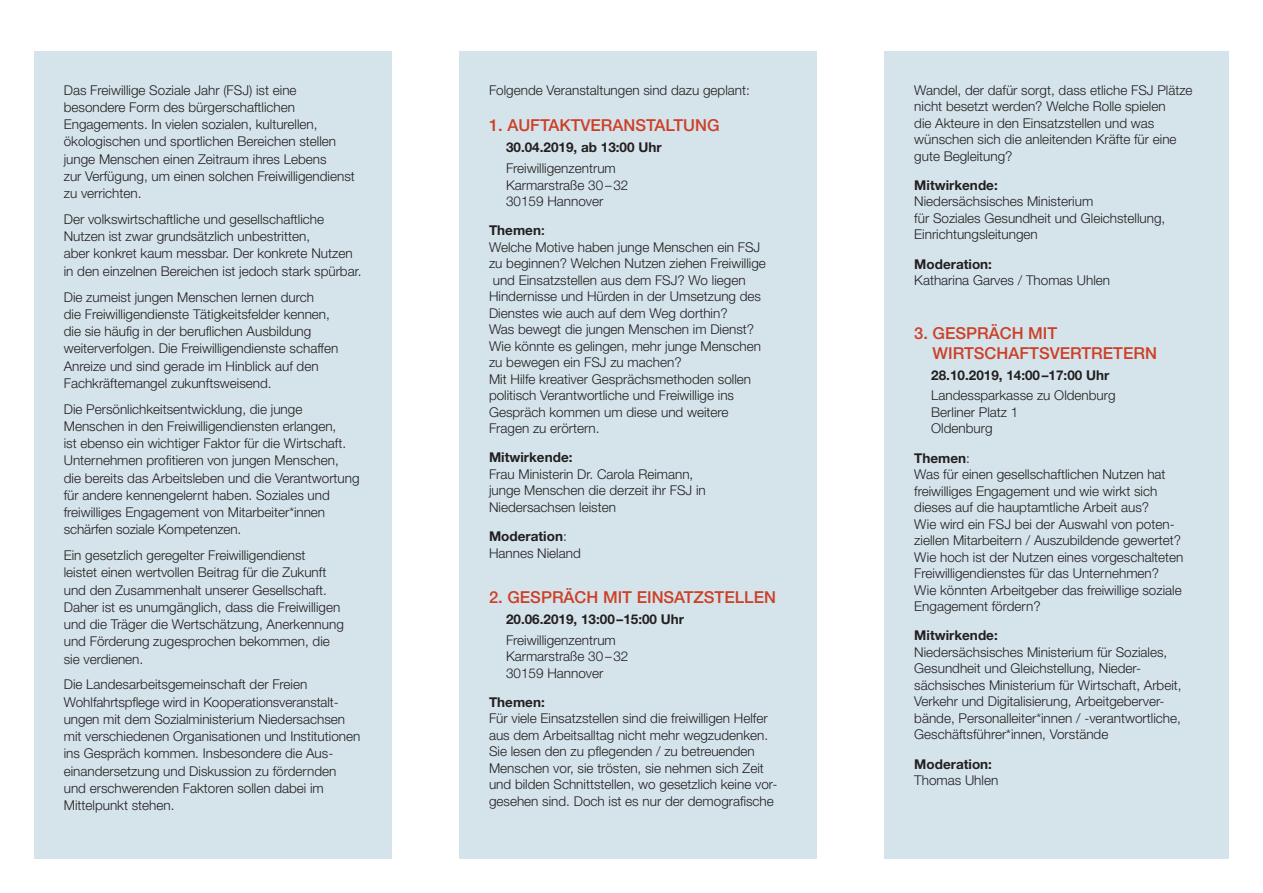
<style>
.page{position:relative;width:1263px;height:893px;background:#fff}
.page>*{position:absolute;margin:0;border:0;box-sizing:border-box;transform-origin:0 0}
.t1{font:500 16.5px/19.8px "Helvetica Neue LT Std";color:#cd3f27}
.t2{font:300 13.5px/16.5px "Helvetica Neue LT Std";color:#231f20}
.t3{font:700 13.5px "Helvetica Neue LT Std";color:#231f20}
.s1{font-weight:700}
.s2{font-weight:500}
</style>
<div class="page">
<div style="left:884px;top:51px;width:345px;height:808px;background:#d5e4eb"></div>
<div style="left:34px;top:51px;width:357px;height:808px;background:#d5e4eb"></div>
<div style="left:459px;top:51px;width:357px;height:808px;background:#d5e4eb"></div>
<p class="t2" style="left:64px;top:81px;width:293px;line-height:17.2px">Das Freiwillige Soziale Jahr (FSJ) ist eine besondere Form des bürgerschaftlichen Engagements. In vielen sozialen, kulturellen, ökologischen und sportlichen Bereichen stellen junge Menschen einen Zeitraum ihres Lebens<br>zur Verfügung, um einen solchen Freiwilligendienst zu verrichten.</p>
<p class="t2" style="left:64px;top:210px;width:299px;line-height:17.2px">Der volkswirtschaftliche und gesellschaftliche Nutzen ist zwar grundsätzlich unbestritten,<br>aber konkret kaum messbar. Der konkrete Nutzen in den einzelnen Bereichen ist jedoch stark spürbar.</p>
<p class="t2" style="left:64px;top:288px;width:276px;line-height:17.2px">Die zumeist jungen Menschen lernen durch<br>die Freiwilligendienste Tätigkeitsfelder kennen, die sie häufig in der beruflichen Ausbildung weiterverfolgen. Die Freiwilligendienste schaffen Anreize und sind gerade im Hinblick auf den Fachkräftemangel zukunftsweisend.</p>
<p class="t2" style="left:64px;top:400px;width:297px;line-height:17.2px">Die Persönlichkeitsentwicklung, die junge Menschen in den Freiwilligendiensten erlangen,<br>ist ebenso ein wichtiger Faktor für die Wirtschaft.<br>Unternehmen profitieren von jungen Menschen,<br>die bereits das Arbeitsleben und die Verantwortung für andere kennengelernt haben. Soziales und freiwilliges Engagement von Mitarbeiter*innen schärfen soziale Kompetenzen.</p>
<p class="t2" style="left:64px;top:546px;width:282px;line-height:17.2px">Ein gesetzlich geregelter Freiwilligendienst<br>leistet einen wertvollen Beitrag für die Zukunft und den Zusammenhalt unserer Gesellschaft.<br>Daher ist es unumgänglich, dass die Freiwilligen und die Träger die Wertschätzung, Anerkennung und Förderung zugesprochen bekommen, die sie verdienen.</p>
<p class="t2" style="left:64px;top:676px;width:298px;line-height:17.2px">Die Landesarbeitsgemeinschaft der Freien Wohlfahrtspflege wird in Kooperationsveranstalt&shy;ungen mit dem Sozialministerium Niedersachsen mit verschiedenen Organisationen und Institutionen ins Gespräch kommen. Insbesondere die Aus&shy;einandersetzung und Diskussion zu fördernden und erschwerenden Faktoren sollen dabei im Mittelpunkt stehen.</p>
<p class="t2" style="left:489px;top:81px;width:262px">Folgende Veranstaltungen sind dazu geplant:</p>
<p class="t1" style="left:489px;top:116px;width:230px">1. AUFTAKTVERANSTALTUNG</p>
<p class="t3" style="left:506px;top:139px;width:157px">30.04.2019, ab 13:00 Uhr</p>
<p class="t2" style="left:506px;top:160px;width:124px">Freiwilligenzentrum<br>Karmarstraße 30–32<br>30159 Hannover</p>
<p class="t2" style="left:489px;top:222px;width:278px"><span class="s1">Themen</span><span class="s2">:<br></span>Welche Motive haben junge Menschen ein FSJ zu beginnen? Welchen Nutzen ziehen Freiwillige und Einsatzstellen aus dem FSJ? Wo liegen Hindernisse und Hürden in der Umsetzung des Dienstes wie auch auf dem Weg dorthin?<br>Was bewegt die jungen Menschen im Dienst?<br>Wie könnte es gelingen, mehr junge Menschen zu bewegen ein FSJ zu machen?<br>Mit Hilfe kreativer Gesprächsmethoden sollen politisch Verantwortliche und Freiwillige ins Gespräch kommen um diese und weitere Fragen zu erörtern.</p>
<p class="t3" style="left:489px;top:449px;width:85px">Mitwirkende:</p>
<p class="t2" style="left:489px;top:466px;width:218px">Frau Ministerin Dr. Carola Reimann, junge Menschen die derzeit ihr FSJ in<br>Niedersachsen leisten</p>
<p class="t2" style="left:489px;top:528px;width:93px"><span class="s1">Moderation</span>:<br>Hannes Nieland</p>
<p class="t1" style="left:489px;top:587px;width:289px">2. GESPRÄCH MIT EINSATZSTELLEN</p>
<p class="t3" style="left:506px;top:611px;width:180px">20.06.2019, 13:00–15:00 Uhr</p>
<p class="t2" style="left:506px;top:631px;width:124px">Freiwilligenzentrum<br>Karmarstraße 30–32<br>30159 Hannover</p>
<p class="t3" style="left:489px;top:694px;width:57px">Themen:</p>
<p class="t2" style="left:489px;top:710px;width:290px">Für viele Einsatzstellen sind die freiwilligen Helfer aus dem Arbeitsalltag nicht mehr wegzudenken.<br>Sie lesen den zu pflegenden / zu betreuenden Menschen vor, sie trösten, sie nehmen sich Zeit und bilden Schnittstellen, wo gesetzlich keine vor&shy;gesehen sind. Doch ist es nur der demografische</p>
<p class="t2" style="left:914px;top:81px;width:280px">Wandel, der dafür sorgt, dass etliche FSJ Plätze nicht besetzt werden? Welche Rolle spielen<br>die Akteure in den Einsatzstellen und was wünschen sich die anleitenden Kräfte für eine gute Begleitung?</p>
<p class="t3" style="left:914px;top:177px;width:85px">Mitwirkende:</p>
<p class="t2" style="left:914px;top:193px;width:253px">Niedersächsisches Ministerium<br>für Soziales Gesundheit und Gleichstellung,<br>Einrichtungsleitungen</p>
<p class="t3" style="left:914px;top:255px;width:79px">Moderation:</p>
<p class="t2" style="left:914px;top:272px;width:197px">Katharina Garves / Thomas Uhlen</p>
<p class="t1" style="left:933px;top:323px;width:226px;text-indent:-18px">3. GESPRÄCH MIT<br>WIRTSCHAFTSVERTRETERN</p>
<p class="t3" style="left:931px;top:366px;width:180px">28.10.2019, 14:00–17:00 Uhr</p>
<p class="t2" style="left:931px;top:387px;width:186px">Landessparkasse zu Oldenburg<br>Berliner Platz 1<br>Oldenburg</p>
<p class="t2" style="left:914px;top:449px;width:271px"><span class="s1">Themen</span>:<br>Was für einen gesellschaftlichen Nutzen hat freiwilliges Engagement und wie wirkt sich dieses auf die hauptamtliche Arbeit aus?<br>Wie wird ein FSJ bei der Auswahl von poten&shy;ziellen Mitarbeitern / Auszubildende gewertet?<br>Wie hoch ist der Nutzen eines vorgeschalteten Freiwilligendienstes für das Unternehmen?<br>Wie könnten Arbeitgeber das freiwillige soziale Engagement fördern?</p>
<p class="t3" style="left:914px;top:627px;width:85px">Mitwirkende:</p>
<p class="t2" style="left:914px;top:643px;width:269px">Niedersächsisches Ministerium für Soziales, Gesundheit und Gleichstellung, Nieder&shy;sächsisches Ministerium für Wirtschaft, Arbeit, Verkehr und Digitalisierung, Arbeitgeberver&shy;bände, Personalleiter*innen / -verantwortliche, Geschäftsführer*innen, Vorstände</p>
<p class="t3" style="left:914px;top:755px;width:79px">Moderation:</p>
<p class="t2" style="left:914px;top:772px;width:86px">Thomas Uhlen</p>
</div>
